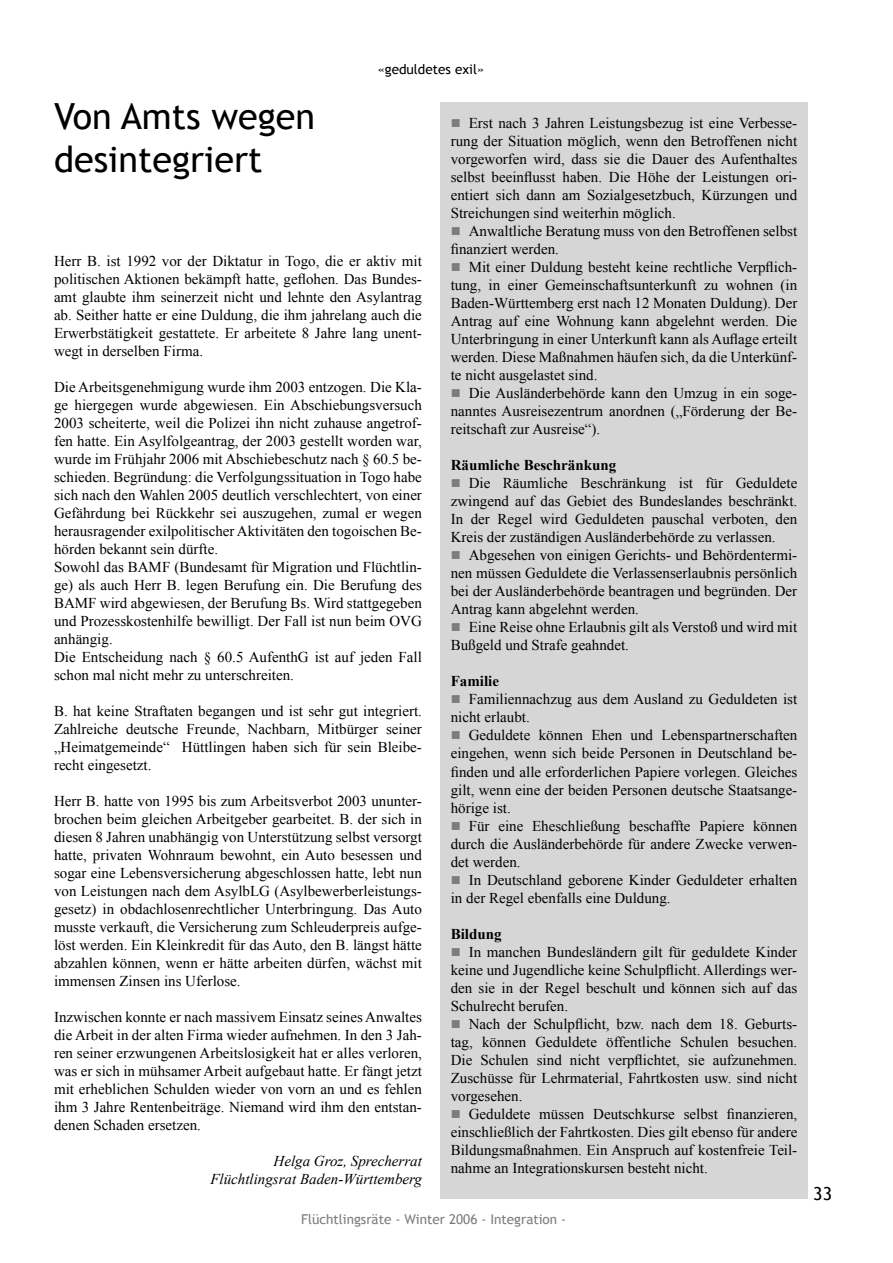
<style>
.page{position:relative;width:893px;height:1263px;background:#fff}
.page>*{position:absolute;margin:0;border:0;box-sizing:border-box;transform-origin:0 0}
.FR_Head_2{font:36px "Trebuchet MS";color:#000}
.t1{font:18px "Trebuchet MS";color:#000}
.FR_Text{font:15px/18px "Times New Roman";color:#000;text-align:justify}
.FR_Text-2{font:italic 15px "Times New Roman";color:#000}
.FR_Ü1{font:700 15px "Times New Roman";color:#000}
.t2{font:13.5px "Trebuchet MS";color:#7c7c7c}
.t3{font:13.5px "Trebuchet MS";color:#000}
.s1{color:#7c7c7c}
</style>
<div class="page">
<div style="left:441px;top:102px;width:367px;height:1096px;background:#d6d6d6"></div>
<p class="t3" style="left:378px;top:61px;width:108px">«geduldetes exil»</p>
<p class="FR_Head_2" style="left:54px;top:95px;width:263px">Von Amts wegen</p>
<p class="FR_Head_2" style="left:54px;top:138px;width:210px">desintegriert</p>
<p class="FR_Text" style="left:54px;top:251px;width:369px">Herr B. ist 1992 vor der Diktatur in Togo, die er aktiv mit politischen Aktionen bekämpft hatte, geflohen. Das Bundes&shy;amt glaubte ihm seinerzeit nicht und lehnte den Asylantrag ab. Seither hatte er eine Duldung, die ihm jahrelang auch die Erwerbstätigkeit gestattete. Er arbeitete 8 Jahre lang unent&shy;wegt in derselben Firma.</p>
<p class="FR_Text" style="left:54px;top:377px;width:369px">Die Arbeitsgenehmigung wurde ihm 2003 entzogen. Die Kla&shy;ge hiergegen wurde abgewiesen. Ein Abschiebungsversuch 2003 scheiterte, weil die Polizei ihn nicht zuhause angetrof&shy;fen hatte. Ein Asylfolgeantrag, der 2003 gestellt worden war, wurde im Frühjahr 2006 mit Abschiebeschutz nach § 60.5 be&shy;schieden. Begründung: die Verfolgungssituation in Togo habe sich nach den Wahlen 2005 deutlich verschlechtert, von einer Gefährdung bei Rückkehr sei auszugehen, zumal er wegen herausragender exilpolitischer Aktivitäten den togoischen Be&shy;hörden bekannt sein dürfte.</p>
<p class="FR_Text" style="left:54px;top:557px;width:369px">Sowohl das BAMF (Bundesamt für Migration und Flüchtlin&shy;ge) als auch Herr B. legen Berufung ein. Die Berufung des BAMF wird abgewiesen, der Berufung Bs. Wird stattgegeben und Prozesskostenhilfe bewilligt. Der Fall ist nun beim OVG anhängig.</p>
<p class="FR_Text" style="left:54px;top:647px;width:369px">Die Entscheidung nach § 60.5 AufenthG ist auf jeden Fall schon mal nicht mehr zu unterschreiten.</p>
<p class="FR_Text" style="left:54px;top:701px;width:369px">B. hat keine Straftaten begangen und ist sehr gut integriert.<br>Zahlreiche deutsche Freunde, Nachbarn, Mitbürger seiner „Heimatgemeinde“ Hüttlingen haben sich für sein Bleibe&shy;recht eingesetzt.</p>
<p class="FR_Text" style="left:54px;top:791px;width:369px">Herr B. hatte von 1995 bis zum Arbeitsverbot 2003 ununter&shy;brochen beim gleichen Arbeitgeber gearbeitet. B. der sich in diesen 8 Jahren unabhängig von Unterstützung selbst versorgt hatte, privaten Wohnraum bewohnt, ein Auto besessen und sogar eine Lebensversicherung abgeschlossen hatte, lebt nun von Leistungen nach dem AsylbLG (Asylbewerberleistungs&shy;gesetz) in obdachlosenrechtlicher Unterbringung. Das Auto musste verkauft, die Versicherung zum Schleuderpreis aufge&shy;löst werden. Ein Kleinkredit für das Auto, den B. längst hätte abzahlen können, wenn er hätte arbeiten dürfen, wächst mit immensen Zinsen ins Uferlose.</p>
<p class="FR_Text" style="left:54px;top:1007px;width:369px">Inzwischen konnte er nach massivem Einsatz seines Anwaltes die Arbeit in der alten Firma wieder aufnehmen. In den 3 Jah&shy;ren seiner erzwungenen Arbeitslosigkeit hat er alles verloren, was er sich in mühsamer Arbeit aufgebaut hatte. Er fängt jetzt mit erheblichen Schulden wieder von vorn an und es fehlen ihm 3 Jahre Rentenbeiträge. Niemand wird ihm den entstan&shy;denen Schaden ersetzen.</p>
<p class="FR_Text-2" style="left:273px;top:1150px;width:150px">Helga Groz, Sprecherrat</p>
<p class="FR_Text-2" style="left:210px;top:1168px;width:213px">Flüchtlingsrat Baden-Württemberg</p>
<p class="FR_Text" style="left:451px;top:114px;width:348px"><span class="s1">■</span> Erst nach 3 Jahren Leistungsbezug ist eine Verbesse&shy;rung der Situation möglich, wenn den Betroffenen nicht vorgeworfen wird, dass sie die Dauer des Aufenthaltes selbst beeinflusst haben. Die Höhe der Leistungen ori&shy;entiert sich dann am Sozialgesetzbuch, Kürzungen und Streichungen sind weiterhin möglich.</p>
<p class="FR_Text" style="left:451px;top:222px;width:348px"><span class="s1">■</span> Anwaltliche Beratung muss von den Betroffenen selbst finanziert werden.</p>
<p class="FR_Text" style="left:451px;top:258px;width:348px"><span class="s1">■</span> Mit einer Duldung besteht keine rechtliche Verpflich&shy;tung, in einer Gemeinschaftsunterkunft zu wohnen (in Baden-Württemberg erst nach 12 Monaten Duldung). Der Antrag auf eine Wohnung kann abgelehnt werden. Die Unterbringung in einer Unterkunft kann als Auflage erteilt werden. Diese Maßnahmen häufen sich, da die Unterkünf&shy;te nicht ausgelastet sind.</p>
<p class="FR_Text" style="left:451px;top:384px;width:348px"><span class="s1">■</span> Die Ausländerbehörde kann den Umzug in ein soge&shy;nanntes Ausreisezentrum anordnen („Förderung der Be&shy;reitschaft zur Ausreise“).</p>
<p class="FR_Ü1" style="left:451px;top:455px;width:167px">Räumliche Beschränkung</p>
<p class="FR_Text" style="left:451px;top:474px;width:348px"><span class="s1">■</span> Die Räumliche Beschränkung ist für Geduldete zwingend auf das Gebiet des Bundeslandes beschränkt.<br>In der Regel wird Geduldeten pauschal verboten, den Kreis der zuständigen Ausländerbehörde zu verlassen.</p>
<p class="FR_Text" style="left:451px;top:546px;width:348px"><span class="s1">■</span> Abgesehen von einigen Gerichts- und Behördentermi&shy;nen müssen Geduldete die Verlassenserlaubnis persönlich bei der Ausländerbehörde beantragen und begründen. Der Antrag kann abgelehnt werden.</p>
<p class="FR_Text" style="left:451px;top:618px;width:348px"><span class="s1">■</span> Eine Reise ohne Erlaubnis gilt als Verstoß und wird mit<br>Bußgeld und Strafe geahndet.</p>
<p class="FR_Ü1" style="left:451px;top:671px;width:50px">Familie</p>
<p class="FR_Text" style="left:451px;top:690px;width:348px"><span class="s1">■</span> Familiennachzug aus dem Ausland zu Geduldeten ist nicht erlaubt.</p>
<p class="FR_Text" style="left:451px;top:726px;width:348px"><span class="s1">■</span> Geduldete können Ehen und Lebenspartnerschaften eingehen, wenn sich beide Personen in Deutschland be&shy;finden und alle erforderlichen Papiere vorlegen. Gleiches gilt, wenn eine der beiden Personen deutsche Staatsange&shy;hörige ist.</p>
<p class="FR_Text" style="left:451px;top:816px;width:348px"><span class="s1">■</span> Für eine Eheschließung beschaffte Papiere können durch die Ausländerbehörde für andere Zwecke verwen&shy;det werden.</p>
<p class="FR_Text" style="left:451px;top:870px;width:348px"><span class="s1">■</span> In Deutschland geborene Kinder Geduldeter erhalten in der Regel ebenfalls eine Duldung.</p>
<p class="FR_Ü1" style="left:451px;top:923px;width:52px">Bildung</p>
<p class="FR_Text" style="left:451px;top:942px;width:348px"><span class="s1">■</span> In manchen Bundesländern gilt für geduldete Kinder keine und Jugendliche keine Schulpflicht. Allerdings wer&shy;den sie in der Regel beschult und können sich auf das Schulrecht berufen.</p>
<p class="FR_Text" style="left:451px;top:1014px;width:348px"><span class="s1">■</span> Nach der Schulpflicht, bzw. nach dem 18. Geburts&shy;tag, können Geduldete öffentliche Schulen besuchen.<br>Die Schulen sind nicht verpflichtet, sie aufzunehmen.<br>Zuschüsse für Lehrmaterial, Fahrtkosten usw. sind nicht vorgesehen.</p>
<p class="FR_Text" style="left:451px;top:1104px;width:348px"><span class="s1">■</span> Geduldete müssen Deutschkurse selbst finanzieren, einschließlich der Fahrtkosten. Dies gilt ebenso für andere Bildungsmaßnahmen. Ein Anspruch auf kostenfreie Teil&shy;nahme an Integrationskursen besteht nicht.</p>
<p class="t2" style="left:301px;top:1211px;width:267px">Flüchtlingsräte - Winter 2006 - Integration -</p>
<p class="t1" style="left:813px;top:1183px;width:20px">33</p>
</div>
